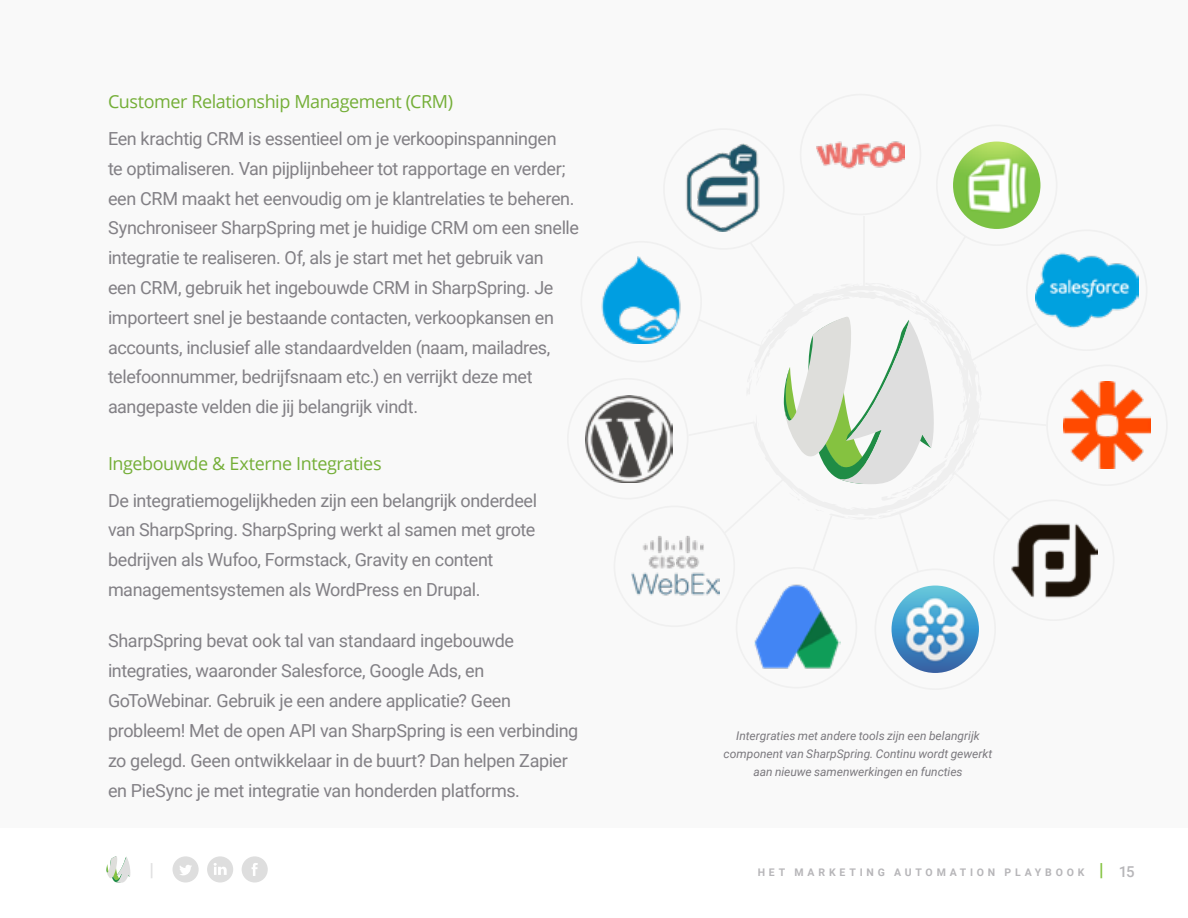
<style>
.page{position:relative;width:1188px;height:918px;background:#fff}
.page>*{position:absolute;margin:0;border:0;box-sizing:border-box;transform-origin:0 0}
.t1{font:18px/29.8px "Roboto";letter-spacing:-.02em;color:#828085}
.t2{font:18px "Open Sans";letter-spacing:-.025em;color:#74ae37}
.t3{font:700 18px "Roboto";color:#e0e0e1}
.t4{font:italic 12px/18px "Roboto";color:#7a787d;text-align:center}
.t5{font:700 10.5px "Roboto";letter-spacing:.36em;color:#b7b6b9}
.s1{font-size:18px;color:#84c340}
.s2{font-weight:500;font-size:15px}
</style>
<div class="page">
<svg style="left:173px;top:856px;width:26px;height:27px"></svg>
<svg style="left:242px;top:856px;width:26px;height:27px"></svg>
<svg style="left:207px;top:856px;width:26px;height:27px"></svg>
<svg style="left:106px;top:856px;width:24px;height:27px"></svg>
<div style="left:0;top:0;width:1188px;height:828px;background:#f9f9f9"></div>
<div style="left:800px;top:94px;width:121px;height:121px;border:2px solid #f0f0f0;border-radius:50%"></div>
<img style="left:817px;top:111px;width:87px;height:87px">
<img style="left:953px;top:142px;width:87px;height:87px;border-radius:44px">
<img style="left:686px;top:144px;width:74px;height:87px">
<img style="left:601px;top:256px;width:80px;height:88px">
<img style="left:1048px;top:253px;width:90px;height:75px">
<img style="left:754px;top:584px;width:86px;height:85px">
<img style="left:632px;top:536px;width:87px;height:60px">
<img style="left:892px;top:586px;width:87px;height:87px;border-radius:44px">
<img style="left:1063px;top:382px;width:88px;height:87px">
<img style="left:1013px;top:523px;width:84px;height:75px">
<img style="left:585px;top:395px;width:88px;height:87px">
<hr style="left:863px;top:216px;width:2px;height:72px;background:#f0f0f0">
<svg style="left:687px;top:259px;width:361px;height:314px"></svg>
<p class="t2" style="left:108px;top:89px;width:347px">Customer Relationship Management (CRM)</p>
<p class="t1" style="left:108px;top:123px;width:473px">Een krachtig CRM is essentieel om je verkoopinspanningen<br>te optimaliseren. Van pijplijnbeheer tot rapportage en verder; een CRM maakt het eenvoudig om je klantrelaties te beheren.<br>Synchroniseer SharpSpring met je huidige CRM om een snelle integratie te realiseren. Of, als je start met het gebruik van<br>een CRM, gebruik het ingebouwde CRM in SharpSpring. Je importeert snel je bestaande contacten, verkoopkansen en accounts, inclusief alle standaardvelden (naam, mailadres, telefoonnummer, bedrijfsnaam etc.) en verrijkt deze met aangepaste velden die jij belangrijk vindt.</p>
<p class="t2" style="left:108px;top:451px;width:275px">Ingebouwde &amp; Externe Integraties</p>
<p class="t1" style="left:108px;top:485px;width:431px">De integratiemogelijkheden zijn een belangrijk onderdeel van SharpSpring. SharpSpring werkt al samen met grote bedrijven als Wufoo, Formstack, Gravity en content managementsystemen als WordPress en Drupal.</p>
<p class="t1" style="left:108px;top:625px;width:472px">SharpSpring bevat ook tal van standaard ingebouwde integraties, waaronder Salesforce, Google Ads, en GoToWebinar. Gebruik je een andere applicatie? Geen probleem! Met de open API van SharpSpring is een verbinding zo gelegd. Geen ontwikkelaar in de buurt? Dan helpen Zapier en PieSync je met integratie van honderden platforms.</p>
<p class="t4" style="left:724px;top:726px;width:270px">Intergraties met andere tools zijn een belangrijk component van SharpSpring. Continu wordt gewerkt aan nieuwe samenwerkingen en functies</p>
<p class="t3" style="left:150px;top:857px;width:6px">|</p>
<p class="t5" style="left:758px;top:865px;width:379px">HET MARKETING AUTOMATION PLAYBOOK <span class="s1">|</span> <span class="s2">15</span></p>
</div>
